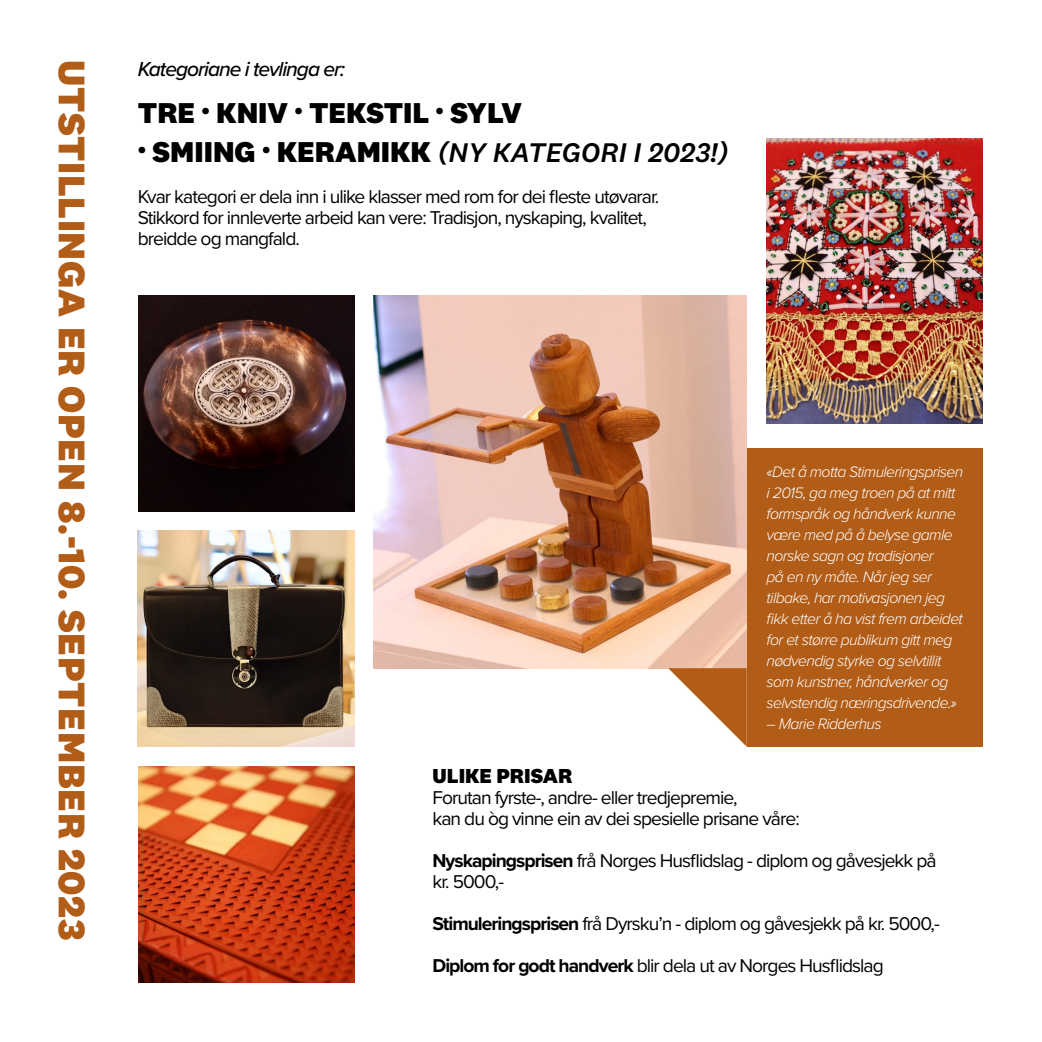
<style>
.page{position:relative;width:1042px;height:1042px;background:#fff}
.page>*{position:absolute;margin:0;border:0;box-sizing:border-box;transform-origin:0 0}
.t1{font:800 38.5px "National 2";letter-spacing:.02em;color:#b15c17}
.t2{font:800 29.75px "National 2";color:#000}
.t3{font:italic 500 28px "National 2";color:#000}
.t4{font:italic 500 21px "Proxima Nova";letter-spacing:-.05em;color:#000}
.t5{font:800 21px "National 2";color:#000}
.t6{font:19.25px/21px "Proxima Nova";letter-spacing:-.05em;color:#000}
.t7{font:italic 300 15.75px/21px "Proxima Nova";letter-spacing:-.04em;color:#fff}
.s1{font-weight:800;font-style:normal;font-size:29.75px}
.s2{font-weight:700}
</style>
<div class="page">
<div style="left:747px;top:448px;width:235px;height:299px;background:#b15c17"></div>
<img style="left:374px;top:295px;width:373px;height:373px">
<img style="left:139px;top:766px;width:216px;height:216px">
<img style="left:138px;top:531px;width:216px;height:216px">
<svg style="left:668px;top:668px;width:79px;height:79px"></svg>
<img style="left:766px;top:138px;width:216px;height:285px">
<img style="left:138px;top:295px;width:216px;height:216px">
<h1 class="t1" style="left:96px;top:60px;width:882px;rotate:90deg">UTSTILLINGA ER OPEN 8.-10. SEPTEMBER 2023</h1>
<p class="t4" style="left:138px;top:53px;width:209px">Kategoriane i tevlinga er:</p>
<h2 class="t2" style="left:138px;top:94px;width:386px">TRE . KNIV . TEKSTIL . SYLV</h2>
<h3 class="t3" style="left:138px;top:135px;width:592px"><sup>.</sup> <span class="s1">SMIING </span><sup>.</sup> <span class="s1">KERAMIKK</span> (NY KATEGORI I 2023!)</h3>
<p class="t6" style="left:138px;top:185px;width:523px">Kvar kategori er dela inn i ulike klasser med rom for dei fleste utøvarar.<br>Stikkord for innleverte arbeid kan vere: Tradisjon, nyskaping, kvalitet, breidde og mangfald.</p>
<p class="t7" style="left:766px;top:460px;width:198px">«Det å motta Stimuleringsprisen i 2015, ga meg troen på at mitt formspråk og håndverk kunne være med på å belyse gamle norske sagn og tradisjoner<br>på en ny måte. Når jeg ser tilbake, har motivasjonen jeg fikk etter å ha vist frem arbeidet for et større publikum gitt meg nødvendig styrke og selvtillit som kunstner, håndverker og selvstendig næringsdrivende.»</p>
<p class="t7" style="left:766px;top:712px;width:117px">– Marie Ridderhus</p>
<p class="t5" style="left:432px;top:763px;width:141px">ULIKE PRISAR</p>
<p class="t6" style="left:432px;top:786px;width:369px">Forutan fyrste-, andre- eller tredjepremie,<br>kan du òg vinne ein av dei spesielle prisane våre:</p>
<p class="t6" style="left:432px;top:849px;width:506px"><span class="s2">Nyskapingsprisen</span> frå Norges Husflidslag - diplom og gåvesjekk på kr. 5000,-</p>
<p class="t6" style="left:432px;top:902px;width:509px;line-height:42px"><span class="s2">Stimuleringsprisen</span> frå Dyrsku’n - diplom og gåvesjekk på kr. 5000,-<br><span class="s2">Diplom for godt handverk</span> blir dela ut av Norges Husflidslag</p>
</div>
